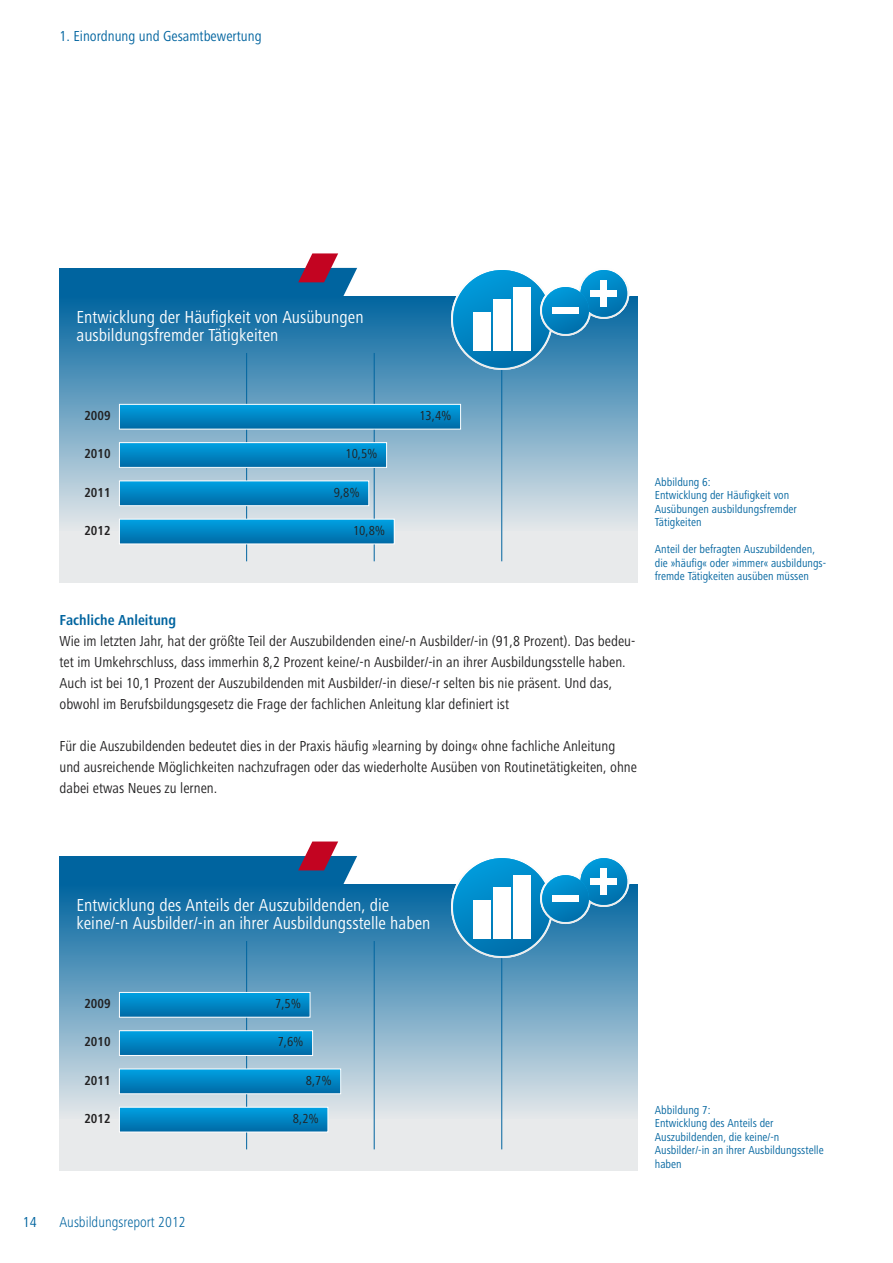
<style>
.page{position:relative;width:893px;height:1263px;background:#fff}
.page>*{position:absolute;margin:0;border:0;box-sizing:border-box;transform-origin:0 0}
.t1{font:condensed 18px/18px "Frutiger Next LT";color:#fff}
.t2{font:condensed 15px/21px "Frutiger Next LT";color:#222122}
.t3{font:condensed 15px "Frutiger Next LT";color:#00649f}
.t4{font:300 condensed 15px "Frutiger Next LT";color:#00649f}
.t5{font:700 condensed 15px "Frutiger Next LT";color:#00649f}
.t6{font:condensed 13.5px "Frutiger Next LT";color:#222122}
.t7{font:700 condensed 13.5px "Frutiger Next LT";color:#222122}
.t8{font:condensed 12px/13.5px "Frutiger Next LT";color:#00649f}
</style>
<div class="page">
<div style="left:60px;top:506px;width:578px;height:77px;background:#e8eaeb"></div>
<div style="left:60px;top:268px;width:283px;height:30px;background:#00649f"></div>
<div style="left:60px;top:297px;width:578px;height:234px;background:linear-gradient(to bottom,#02659f,#e4e7ea)"></div>
<svg style="left:298px;top:253px;width:59px;height:44px"></svg>
<hr style="left:246px;top:353px;width:1px;height:208px;background:#00649f">
<hr style="left:374px;top:353px;width:1px;height:208px;background:#00649f">
<hr style="left:501px;top:353px;width:1px;height:208px;background:#00649f">
<svg style="left:121px;top:406px;width:338px;height:21px;background:#0085c4"></svg>
<div style="left:119px;top:404px;width:342px;height:25px;border:1px solid #fff"></div>
<div style="left:120px;top:443px;width:266px;height:24px;background:linear-gradient(to bottom,#00a0e1,#006da8)"></div>
<div style="left:119px;top:442px;width:268px;height:26px;border:1px solid #fff"></div>
<div style="left:120px;top:481px;width:248px;height:24px;background:linear-gradient(to bottom,#00a1e2,#006da9)"></div>
<div style="left:119px;top:480px;width:250px;height:26px;border:1px solid #fff"></div>
<div style="left:120px;top:519px;width:274px;height:24px;background:linear-gradient(to bottom,#00a2e3,#006eaa)"></div>
<svg style="left:578px;top:268px;width:51px;height:51px"></svg>
<svg style="left:453px;top:270px;width:174px;height:98px"></svg>
<div style="left:542px;top:287px;width:47px;height:47px;background:linear-gradient(to bottom,#0099d9,#0071ad);border-radius:50%"></div>
<div style="left:552px;top:307px;width:27px;height:7px;background:#fff"></div>
<div style="left:513px;top:287px;width:17px;height:64px;background:#fff"></div>
<div style="left:474px;top:313px;width:17px;height:38px;background:#fff"></div>
<div style="left:494px;top:300px;width:17px;height:51px;background:#fff"></div>
<div style="left:60px;top:1094px;width:578px;height:77px;background:#e8eaeb"></div>
<div style="left:60px;top:856px;width:283px;height:30px;background:#00649f"></div>
<div style="left:60px;top:885px;width:578px;height:234px;background:linear-gradient(to bottom,#02659f,#e3e7ea)"></div>
<svg style="left:298px;top:841px;width:59px;height:44px"></svg>
<hr style="left:246px;top:941px;width:1px;height:208px;background:#00649f">
<hr style="left:374px;top:941px;width:1px;height:208px;background:#00649f">
<hr style="left:501px;top:941px;width:1px;height:208px;background:#00649f">
<svg style="left:121px;top:994px;width:187px;height:21px;background:#0086c4"></svg>
<div style="left:119px;top:992px;width:191px;height:25px;border:1px solid #fff"></div>
<div style="left:120px;top:1031px;width:192px;height:24px;background:linear-gradient(to bottom,#00a1e1,#006da8)"></div>
<div style="left:119px;top:1030px;width:194px;height:26px;border:1px solid #fff"></div>
<div style="left:120px;top:1069px;width:220px;height:24px;background:linear-gradient(to bottom,#00a1e2,#006da9)"></div>
<div style="left:119px;top:1068px;width:222px;height:26px;border:1px solid #fff"></div>
<svg style="left:121px;top:1109px;width:205px;height:21px;background:#0085c3"></svg>
<svg style="left:578px;top:856px;width:51px;height:51px"></svg>
<svg style="left:453px;top:858px;width:174px;height:98px"></svg>
<div style="left:542px;top:875px;width:47px;height:47px;background:linear-gradient(to bottom,#0099d9,#0071ad);border-radius:50%"></div>
<div style="left:552px;top:895px;width:27px;height:7px;background:#fff"></div>
<div style="left:513px;top:875px;width:17px;height:64px;background:#fff"></div>
<div style="left:474px;top:901px;width:17px;height:38px;background:#fff"></div>
<div style="left:494px;top:888px;width:17px;height:51px;background:#fff"></div>
<p class="t3" style="left:60px;top:31px;width:204px">1. Einordnung und Gesamtbewertung</p>
<p class="t1" style="left:77px;top:310px;width:289px">Entwicklung der Häufigkeit von Ausübungen ausbildungsfremder Tätigkeiten</p>
<p class="t7" style="left:84px;top:411px;width:28px">2009</p>
<p class="t6" style="left:419px;top:411px;width:34px">13,4%</p>
<p class="t7" style="left:84px;top:449px;width:28px">2010</p>
<p class="t6" style="left:345px;top:449px;width:34px">10,5%</p>
<p class="t7" style="left:84px;top:488px;width:28px">2011</p>
<p class="t6" style="left:334px;top:488px;width:28px">9,8%</p>
<p class="t7" style="left:84px;top:526px;width:28px">2012</p>
<p class="t6" style="left:353px;top:526px;width:34px">10,8%</p>
<p class="t5" style="left:60px;top:615px;width:118px">Fachliche Anleitung</p>
<p class="t2" style="left:60px;top:632px;width:577px">Wie im letzten Jahr, hat der größte Teil der Auszubildenden eine/-n Ausbilder/-in (91,8 Prozent). Das bedeu&shy;tet im Umkehrschluss, dass immerhin 8,2 Prozent keine/-n Ausbilder/-in an ihrer Ausbildungsstelle haben.<br>Auch ist bei 10,1 Prozent der Auszubildenden mit Ausbilder/-in diese/-r selten bis nie präsent. Und das, obwohl im Berufsbildungsgesetz die Frage der fachlichen Anleitung klar definiert ist</p>
<p class="t2" style="left:60px;top:737px;width:579px">Für die Auszubildenden bedeutet dies in der Praxis häufig »learning by doing« ohne fachliche Anleitung und ausreichende Möglichkeiten nachzufragen oder das wiederholte Ausüben von Routinetätigkeiten, ohne dabei etwas Neues zu lernen.</p>
<p class="t8" style="left:655px;top:476px;width:144px">Abbildung 6:<br>Entwicklung der Häufigkeit von<br>Ausübungen ausbildungsfremder<br>Tätigkeiten</p>
<p class="t8" style="left:655px;top:544px;width:173px">Anteil der befragten Auszubildenden, die »häufig« oder »immer« ausbildungs&shy;fremde Tätigkeiten ausüben müssen</p>
<p class="t1" style="left:77px;top:898px;width:356px">Entwicklung des Anteils der Auszubildenden, die keine/-n Ausbilder/-in an ihrer Ausbildungsstelle haben</p>
<p class="t7" style="left:84px;top:999px;width:28px">2009</p>
<p class="t6" style="left:275px;top:999px;width:28px">7,5%</p>
<p class="t7" style="left:84px;top:1037px;width:28px">2010</p>
<p class="t6" style="left:278px;top:1037px;width:28px">7,6%</p>
<p class="t7" style="left:84px;top:1076px;width:28px">2011</p>
<p class="t6" style="left:306px;top:1076px;width:28px">8,7%</p>
<p class="t7" style="left:84px;top:1114px;width:28px">2012</p>
<p class="t6" style="left:293px;top:1114px;width:28px">8,2%</p>
<p class="t3" style="left:23px;top:1217px;width:15px">14</p>
<p class="t4" style="left:60px;top:1217px;width:128px">Ausbildungsreport 2012</p>
<p class="t8" style="left:655px;top:1104px;width:170px">Abbildung 7:<br>Entwicklung des Anteils der<br>Auszubildenden, die keine/-n<br>Ausbilder/-in an ihrer Ausbildungsstelle haben</p>
</div>
